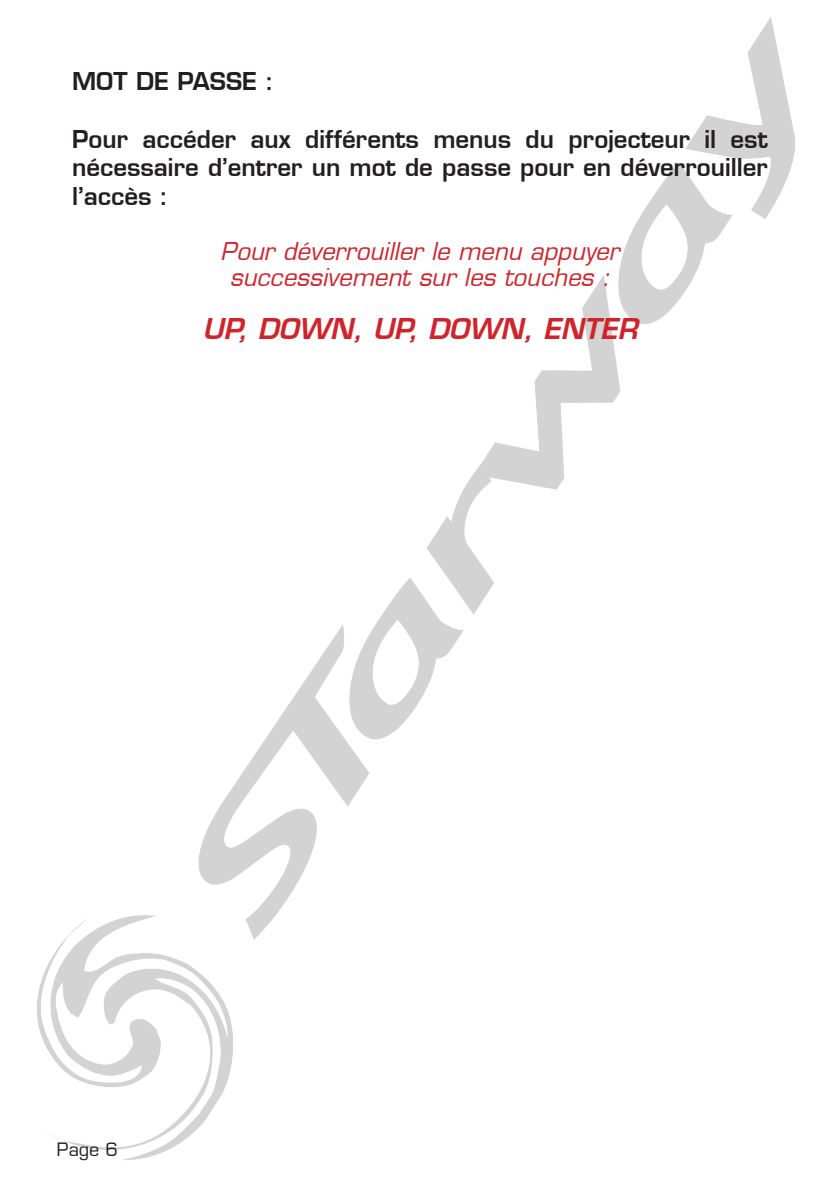
<style>
.page{position:relative;width:840px;height:1191px;background:#fff}
.page>*{position:absolute;margin:0;border:0;box-sizing:border-box;transform-origin:0 0}
.t1{font:italic 600 28px "Eurostile LT";color:#d1232a}
.t2{font:600 24px/28.8px "Eurostile LT";color:#231f20;text-align:justify}
.t3{font:italic 24px/25.8px "Eurostile LT";color:#d1232a;text-align:center}
.t4{font:18px "Eurostile LT";color:#231f20}
</style>
<div class="page">
<img style="left:37px;top:17px;width:758px;height:1143px">
<p class="t2" style="left:72px;top:67px;width:203px">MOT DE PASSE :</p>
<p class="t2" style="left:72px;top:124px;width:697px">Pour accéder aux différents menus du projecteur il est nécessaire d’entrer un mot de passe pour en déverrouiller l’accès :</p>
<p class="t3" style="left:220px;top:238px;width:400px">Pour déverrouiller le menu appuyer successivement sur les touches :</p>
<p class="t1" style="left:202px;top:311px;width:436px">UP, DOWN, UP, DOWN, ENTER</p>
<p class="t4" style="left:57px;top:1138px;width:63px">Page 6</p>
</div>
